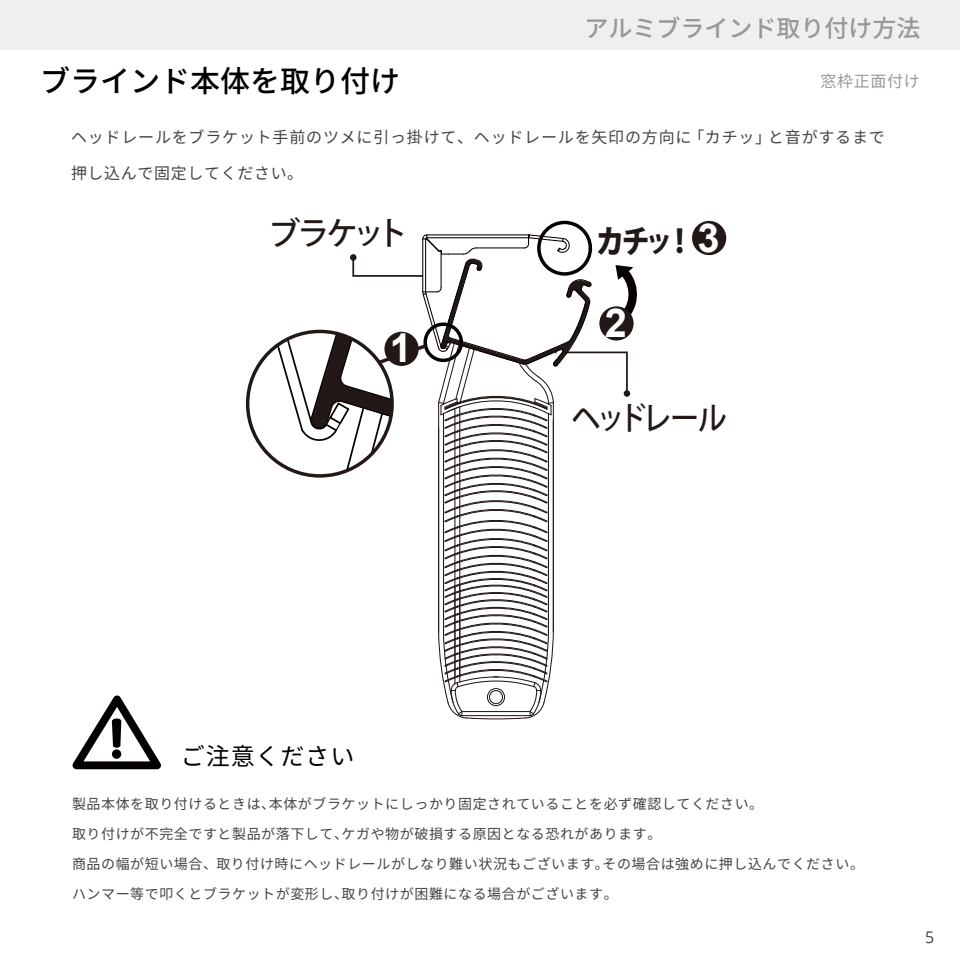
<style>
.page{position:relative;width:960px;height:960px;background:#fff}
.page>*{position:absolute;margin:0;border:0;box-sizing:border-box;transform-origin:0 0}
.t1{font:700 39.8px "Arial";color:#fff}
.t2{font:500 31.9px "Koz Go Pr 6 N";letter-spacing:-.125em;color:#221815;scale:.9 1}
.t3{font:500 31.9px "Koz Go Pr 6 N";letter-spacing:-.125em;color:#221815}
.t4{font:800 31.9px "Koz Go Pr 6 N";color:#221815;scale:.9 1}
.t5{font:500 30px "Noto Sans CJ Kjp";color:#040000}
.t6{font:500 24px "Noto Sans CJ Kjp";color:#999899}
.t7{font:24px "Noto Sans CJ Kjp";letter-spacing:.04em;color:#040000}
.t8{font:16px "Noto Sans CJ Kjp";letter-spacing:.05em;color:#454444}
.t9{font:16px "Noto Sans CJ Kjp";letter-spacing:.04em;color:#999899}
.t10{font:16px "Open Sans";color:#444}
.t11{font:14px/30px "Noto Sans CJ Kjp";letter-spacing:.04em;color:#454444}
.s1{font-family:"Arial";font-weight:700;font-size:39.8px;color:#fff}
</style>
<div class="page">
<div style="left:0;top:0;width:960px;height:50px;background:#efefef"></div>
<svg style="left:72px;top:696px;width:89px;height:73px"></svg>
<div style="left:112px;top:749px;width:9px;height:10px;background:#040000;border-radius:50%"></div>
<div style="left:692px;top:221px;width:34px;height:34px;background:#221815;border-radius:50%"></div>
<div style="left:537px;top:221px;width:55px;height:55px;border:3px solid #060001;border-radius:50%"></div>
<svg style="left:276px;top:234px;width:361px;height:485px"></svg>
<div style="left:384px;top:332px;width:35px;height:34px;background:#221815;border-radius:50%"></div>
<h3 class="t6" style="left:584px;top:15px;width:337px">アルミブラインド取り付け方法</h3>
<h3 class="t5" style="left:40px;top:64px;width:362px">ブラインド本体を取り付け</h3>
<p class="t8" style="left:71px;top:128px;width:815px">ヘッドレールをブラケット手前のツメに引っ掛けて、ヘッドレールを矢印の方向に 「カチッ」と音がするまで</p>
<p class="t8" style="left:71px;top:164px;width:234px">押し込んで固定してください。</p>
<p class="t9" style="left:821px;top:72px;width:101px">窓枠正面付け</p>
<h2 class="t3" style="left:268px;top:216px;width:141px">ブラケット</h2>
<h1 class="t1" style="left:390px;top:322px;width:24px">1</h1>
<h3 class="t7" style="left:181px;top:743px;width:175px">ご注意ください</h3>
<h2 class="t4" style="left:596px;top:224px;width:139px">カチッ ! <span class="s1">3</span></h2>
<h1 class="t1" style="left:605px;top:297px;width:24px">2</h1>
<h2 class="t2" style="left:572px;top:400px;width:174px">ヘッドレール</h2>
<p class="t11" style="left:72px;top:789px;width:794px">製品本体を取り付けるときは、本体がブラケットにしっかり固定されていることを必ず確認してください。<br>取り付けが不完全ですと製品が落下して、ケガや物が破損する原因となる恐れがあります。<br>商品の幅が短い場合、取り付け時にヘッドレールがしなり難い状況もございます。その場合は強めに押し込んでください。ハンマー等で叩くとブラケットが変形し、取り付けが困難になる場合がございます。</p>
<p class="t10" style="left:925px;top:926px;width:11px">5</p>
</div>
